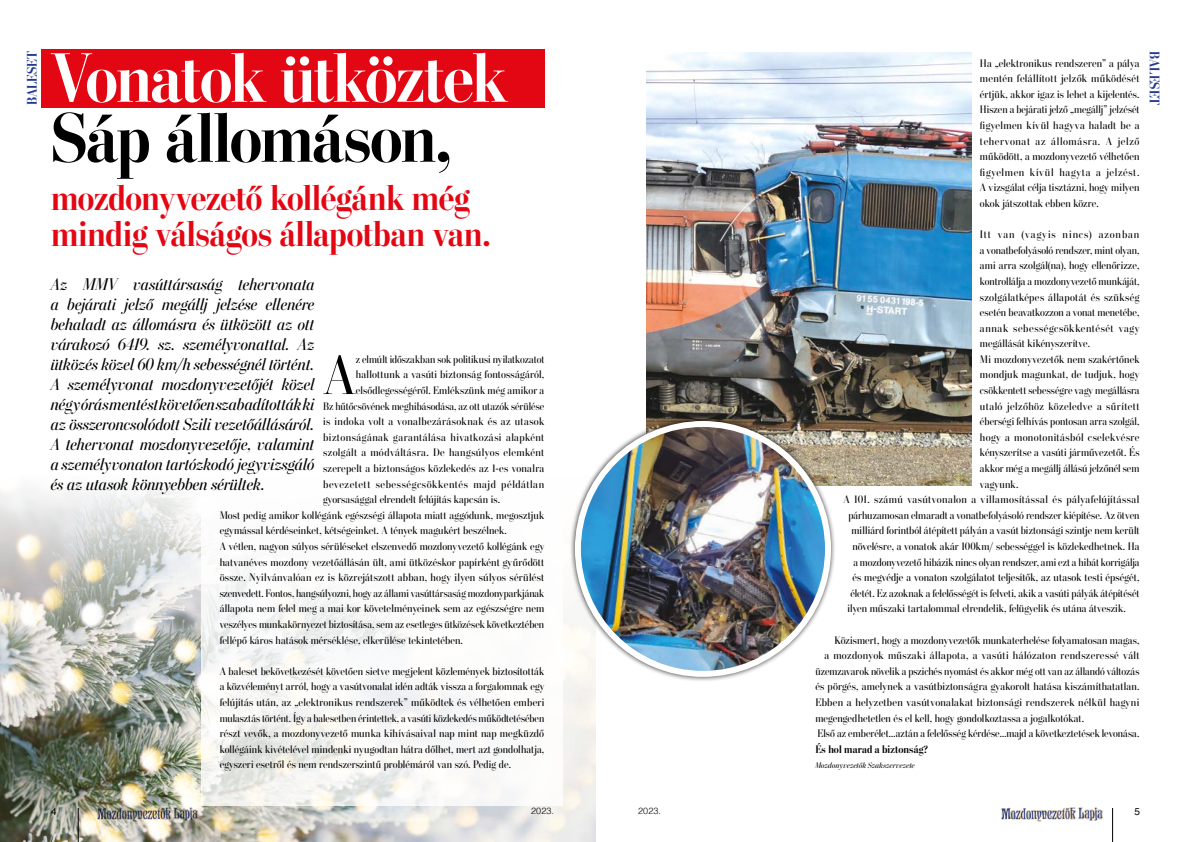
<style>
.page{position:relative;width:1191px;height:842px;background:#fff}
.page>*{position:absolute;margin:0;border:0;box-sizing:border-box;transform-origin:0 0}
.t1{font:700 70px "Stilson Display M";letter-spacing:-.015em;color:#fff}
.t2{font:700 70px "Stilson Display M";letter-spacing:-.01em;color:#000}
.t3{font:56px "Stilson Display M";color:#000}
.t4{font:700 36px/36px "Stilson Display M";letter-spacing:-.005em;color:#e30613}
.t5{font:italic 17px/20px "Stilson Display M";letter-spacing:.01em;color:#000;text-align:justify}
.t6{font:700 14px "Stilson Display M";color:#22398e}
.t7{font:11px/15.6px "Stilson Display M";letter-spacing:.01em;color:#000;text-align:justify}
.t8{font:11px "Stilson Display M";letter-spacing:.035em;color:#000}
.t9{font:11px "Stilson Display M";letter-spacing:.03em;color:#000}
.t10{font:11px "Stilson Display M";letter-spacing:.05em;color:#000}
.t11{font:11px "Stilson Display M";letter-spacing:.04em;color:#000}
.t12{font:11px "Stilson Display M";letter-spacing:.08em;color:#000}
.t13{font:700 11px "Stilson Display M";letter-spacing:.015em;color:#000}
.t14{font:10px "Helvetica";color:#000}
.t15{font:300 9px "Helvetica";letter-spacing:.02em;color:#000}
.t16{font:italic 8px "Stilson Display M";letter-spacing:.02em;color:#000}
</style>
<div class="page">
<hr style="left:1112px;top:808px;width:1px;height:34px;background:#000">
<img style="left:1001px;top:807px;width:102px;height:15px">
<img style="left:0;top:486px;width:595px;height:356px">
<div style="left:41px;top:49px;width:503px;height:59px;background:#e30613"></div>
<img style="left:646px;top:53px;width:325px;height:433px">
<div style="left:569px;top:416px;width:267px;height:266px;background:#000;opacity:.75"></div>
<img style="left:578px;top:424px;width:250px;height:250px">
<div style="left:575px;top:421px;width:256px;height:256px;border:6px solid #fff;border-radius:50%"></div>
<div style="left:201px;top:472px;width:361px;height:333px;background:#fff"></div>
<p class="t6" style="left:24px;top:105px;width:56px;rotate:-90deg">BALESET</p>
<h1 class="t1" style="left:51px;top:37px;width:457px">Vonatok ütköztek</h1>
<h1 class="t2" style="left:51px;top:97px;width:402px">Sáp állomáson,</h1>
<h3 class="t4" style="left:51px;top:180px;width:441px">mozdonyvezető kollégánk még mindig válságos állapotban van.</h3>
<p class="t5" style="left:51px;top:274px;width:265px">Az MMV vasúttársaság tehervonata a bejárati jelző megállj jelzése ellenére behaladt az állomásra és ütközött az ott várakozó 6419. sz. személyvonattal. Az ütközés közel 60 km/h sebességnél történt.<br>A személyvonat mozdonyvezetőjét közel négy órás mentést követően szabadították ki az összeroncsolódott Szili vezetőállásáról.<br>A tehervonat mozdonyvezetője, valamint a személyvonaton tartózkodó jegyvizsgáló és az utasok könnyebben sérültek.</p>
<h2 class="t3" style="left:324px;top:343px;width:33px">A</h2>
<p class="t7" style="left:356px;top:351px;width:190px">z elmúlt időszakban sok politikusi nyilatkozatot</p>
<p class="t7" style="left:356px;top:367px;width:190px">hallottunk a vasúti biztonság fontosságáról,</p>
<p class="t7" style="left:356px;top:383px;width:190px">elsődlegességéről. Emlékszünk még amikor a</p>
<p class="t7" style="left:323px;top:398px;width:222px">Bz hűtőcsövének meghibásodása, az ott utazók sérülése</p>
<p class="t8" style="left:323px;top:415px;width:222px">is indoka volt a vonalbezárásoknak és az utasok</p>
<p class="t11" style="left:323px;top:431px;width:222px">biztonságának garantálása hivatkozási alapként</p>
<p class="t9" style="left:323px;top:446px;width:222px">szolgált a módváltásra. De hangsúlyos elemként</p>
<p class="t7" style="left:323px;top:461px;width:222px">szerepelt a biztonságos közlekedés az 1-es vonalra</p>
<p class="t10" style="left:323px;top:477px;width:222px">bevezetett sebességcsökkentés majd példátlan</p>
<p class="t7" style="left:323px;top:492px;width:178px">gyorsasággal elrendelt felújítás kapcsán is.</p>
<p class="t7" style="left:220px;top:507px;width:326px">Most pedig amikor kollégánk egészségi állapota miatt aggódunk, megosztjuk</p>
<p class="t7" style="left:220px;top:523px;width:289px">egymással kérdéseinket, kétségeinket. A tények magukért beszélnek.</p>
<p class="t7" style="left:220px;top:538px;width:326px">A vétlen, nagyon súlyos sérüléseket elszenvedő mozdonyvezető kollégánk egy</p>
<p class="t7" style="left:220px;top:554px;width:326px">hatvanéves mozdony vezetőállásán ült, ami ütközéskor papírként gyűrődött</p>
<p class="t7" style="left:220px;top:570px;width:326px">össze. Nyilvánvalóan ez is közrejátszott abban, hogy ilyen súlyos sérülést</p>
<p class="t7" style="left:220px;top:585px;width:326px">szenvedett. Fontos, hangsúlyozni, hogy az állami vasúttársaság mozdonyparkjának</p>
<p class="t7" style="left:220px;top:601px;width:326px">állapota nem felel meg a mai kor követelményeinek sem az egészségre nem</p>
<p class="t7" style="left:220px;top:616px;width:326px">veszélyes munkakörnyezet biztosítása, sem az esetleges ütközések következtében</p>
<p class="t7" style="left:220px;top:632px;width:245px">fellépő káros hatások mérséklése, elkerülése tekintetében.</p>
<p class="t7" style="left:220px;top:663px;width:326px">A baleset bekövetkezését követően sietve megjelent közlemények biztosították a közvéleményt arról, hogy a vasútvonalat idén adták vissza a forgalomnak egy felújítás után, az „elektronikus rendszerek” működtek és vélhetően emberi mulasztás történt. Így a balesetben érintettek, a vasúti közlekedés működtetésében részt vevők, a mozdonyvezető munka kihívásaival nap mint nap megküzdő kollégáink kivételével mindenki nyugodtan hátra dőlhet, mert azt gondolhatja, egyszeri esetről és nem rendszerszintű problémáról van szó. Pedig de.</p>
<p class="t7" style="left:980px;top:55px;width:161px">Ha „elektronikus rendszeren” a pálya mentén felállított jelzők működését értjük, akkor igaz is lehet a kijelentés.<br>Hiszen a bejárati jelző „megállj” jelzését figyelmen kívül hagyva haladt be a tehervonat az állomásra. A jelző működött, a mozdonyvezető vélhetően figyelmen kívül hagyta a jelzést.<br>A vizsgálat célja tisztázni, hogy milyen okok játszottak ebben közre.</p>
<p class="t12" style="left:980px;top:228px;width:161px">Itt van (vagyis nincs) azonban</p>
<p class="t7" style="left:980px;top:242px;width:161px">a vonatbefolyásoló rendszer, mint olyan,</p>
<p class="t7" style="left:980px;top:258px;width:161px">ami arra szolgál(na), hogy ellenőrizze,</p>
<p class="t7" style="left:980px;top:273px;width:161px">kontrollálja a mozdonyvezető munkáját,</p>
<p class="t8" style="left:980px;top:290px;width:161px">szolgálatképes állapotát és szükség</p>
<p class="t7" style="left:980px;top:305px;width:161px">esetén beavatkozzon a vonat menetébe,</p>
<p class="t10" style="left:980px;top:322px;width:161px">annak sebességcsökkentését vagy</p>
<p class="t7" style="left:980px;top:336px;width:112px">megállását kikényszerítve.</p>
<p class="t7" style="left:980px;top:351px;width:161px">Mi mozdonyvezetők nem szakértőnek</p>
<p class="t7" style="left:980px;top:367px;width:161px">mondjuk magunkat, de tudjuk, hogy</p>
<p class="t7" style="left:980px;top:383px;width:161px">csökkentett sebességre vagy megállásra</p>
<p class="t8" style="left:980px;top:400px;width:161px">utaló jelzőhöz közeledve a sűrített</p>
<p class="t7" style="left:980px;top:414px;width:161px">éberségi felhívás pontosan arra szolgál,</p>
<p class="t9" style="left:980px;top:431px;width:161px">hogy a monotonitásból cselekvésre</p>
<p class="t7" style="left:980px;top:445px;width:161px">kényszerítse a vasúti járművezetőt. És</p>
<p class="t7" style="left:980px;top:461px;width:161px">akkor még a megállj állású jelzőnél sem</p>
<p class="t7" style="left:980px;top:476px;width:40px">vagyunk.</p>
<p class="t8" style="left:843px;top:493px;width:297px">A 101. számú vasútvonalon a villamosítással és pályafelújítással</p>
<p class="t7" style="left:848px;top:507px;width:293px">párhuzamosan elmaradt a vonatbefolyásoló rendszer kiépítése. Az ötven</p>
<p class="t7" style="left:851px;top:523px;width:289px">milliárd forintból átépített pályán a vasút biztonsági szintje nem került</p>
<p class="t7" style="left:852px;top:538px;width:289px">növelésre, a vonatok akár 100km/ sebességgel is közlekedhetnek. Ha</p>
<p class="t7" style="left:853px;top:554px;width:288px">a mozdonyvezető hibázik nincs olyan rendszer, ami ezt a hibát korrigálja</p>
<p class="t7" style="left:852px;top:570px;width:288px">és megvédje a vonaton szolgálatot teljesítők, az utasok testi épségét,</p>
<p class="t7" style="left:850px;top:585px;width:291px">életét. Ez azoknak a felelősségét is felveti, akik a vasúti pályák átépítését</p>
<p class="t7" style="left:847px;top:601px;width:280px">ilyen műszaki tartalommal elrendelik, felügyelik és utána átveszik.</p>
<p class="t7" style="left:834px;top:632px;width:307px">Közismert, hogy a mozdonyvezetők munkaterhelése folyamatosan magas,</p>
<p class="t9" style="left:824px;top:649px;width:317px">a mozdonyok műszaki állapota, a vasúti hálózaton rendszeressé vált</p>
<p class="t7" style="left:815px;top:663px;width:326px">üzemzavarok növelik a pszichés nyomást és akkor még ott van az állandó változás</p>
<p class="t7" style="left:815px;top:679px;width:325px">és pörgés, amelynek a vasútbiztonságra gyakorolt hatása kiszámíthatatlan.</p>
<p class="t7" style="left:815px;top:694px;width:325px">Ebben a helyzetben vasútvonalakat biztonsági rendszerek nélkül hagyni</p>
<p class="t7" style="left:815px;top:710px;width:270px">megengedhetetlen és el kell, hogy gondolkoztassa a jogalkotókat.</p>
<p class="t7" style="left:817px;top:726px;width:323px">Első az emberélet…aztán a felelősség kérdése…majd a következtetések levonása.</p>
<p class="t13" style="left:815px;top:742px;width:114px">És hol marad a biztonság?</p>
<p class="t16" style="left:815px;top:761px;width:101px">Mozdonyvezetők Szakszervezete</p>
<p class="t6" style="left:1162px;top:51px;width:56px;rotate:90deg">BALESET</p>
<p class="t14" style="left:51px;top:804px;width:7px">4</p>
<p class="t15" style="left:531px;top:803px;width:25px">2023.</p>
<p class="t15" style="left:638px;top:803px;width:25px">2023.</p>
<p class="t14" style="left:1134px;top:804px;width:7px">5</p>
</div>
